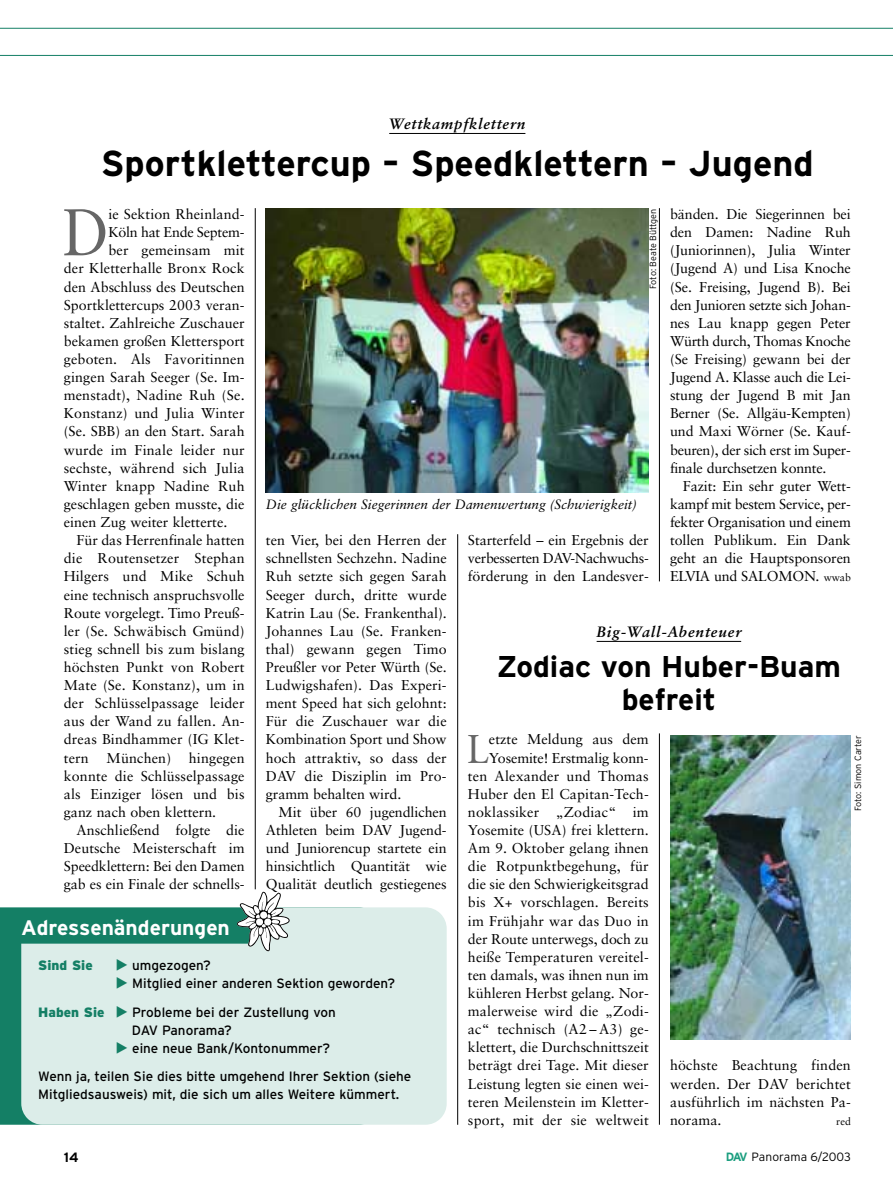
<style>
.page{position:relative;width:893px;height:1190px;background:#fff}
.page>*{position:absolute;margin:0;border:0;box-sizing:border-box;transform-origin:0 0}
.t1{font:66px "Sabon";color:#666;scale:.9 1}
.t2{font:40.2px "Sabon";color:#666;scale:.9 1}
.t3{font:700 36px "Interstate";color:#000}
.t4{font:700 30px/33px "Interstate";color:#000;text-align:center}
.t5{font:700 21px "Interstate";color:#fff}
.t6{font:italic 700 15px "Sabon";letter-spacing:.055em;color:#000}
.t7{font:14.25px/18.1px "Sabon";letter-spacing:.005em;color:#000;text-align:justify}
.t8{font:14.25px "Sabon";letter-spacing:-.015em;color:#000}
.t9{font:13.5px/18px "Interstate";color:#000}
.t10{font:italic 13.5px "Sabon";color:#000}
.t11{font:900 13.5px "Interstate";color:#147f65}
.t12{font:700 13.5px "Interstate";color:#000}
.t13{font:300 12px "Interstate";letter-spacing:.005em;color:#000}
.t14{font:10.5px "Sabon";color:#000}
.t15{font:300 9px "Interstate";letter-spacing:-.005em;color:#000}
.s1{font-size:10.5px}
.s2{font-weight:700;color:#1b9e7f}
</style>
<div class="page">
<hr style="left:0;top:55px;width:892px;height:1px;background:#147f65">
<hr style="left:0;top:28px;width:892px;height:1px;background:#147f65">
<div style="left:0;top:907px;width:21px;height:217px;background:#147f65"></div>
<svg style="left:21px;top:907px;width:425px;height:217px;background:#cae3dd"></svg>
<svg style="left:236px;top:891px;width:54px;height:60px"></svg>
<hr style="left:389px;top:133px;width:136px;height:1px;background:#000">
<hr style="left:596px;top:641px;width:145px;height:1px;background:#000">
<img style="left:266px;top:208px;width:382px;height:284px">
<img style="left:670px;top:735px;width:180px;height:304px">
<hr style="left:255px;top:208px;width:1px;height:681px;background:#000">
<hr style="left:659px;top:208px;width:1px;height:373px;background:#000">
<hr style="left:659px;top:733px;width:1px;height:391px;background:#000">
<hr style="left:457px;top:534px;width:1px;height:590px;background:#000">
<svg style="left:117px;top:959px;width:10px;height:11px"></svg>
<svg style="left:117px;top:977px;width:10px;height:11px"></svg>
<svg style="left:117px;top:1005px;width:10px;height:12px"></svg>
<svg style="left:117px;top:1041px;width:10px;height:12px"></svg>
<p class="t6" style="left:389px;top:118px;width:138px">Wettkampfklettern</p>
<h3 class="t3" style="left:101px;top:149px;width:714px">Sportklettercup – Speedklettern – Jugend</h3>
<p class="t7" style="left:670px;top:206px;width:182px">bänden. Die Siegerinnen bei den Damen: Nadine Ruh (Juniorinnen), Julia Winter (Jugend A) und Lisa Knoche (Se. Freising, Jugend B). Bei den Junioren setzte sich Johan&shy;nes Lau knapp gegen Peter Würth durch, Thomas Knoche (Se Freising) gewann bei der Jugend A. Klasse auch die Lei&shy;stung der Jugend B mit Jan Berner (Se. Allgäu-Kempten) und Maxi Wörner (Se. Kauf&shy;beuren), der sich erst im Super&shy;finale durchsetzen konnte.</p>
<p class="t7" style="left:670px;top:478px;width:182px;text-indent:13px">Fazit: Ein sehr guter Wett&shy;kampf mit bestem Service, per&shy;fekter Organisation und einem tollen Publikum. Ein Dank geht an die Hauptsponsoren ELVIA und SALOMON. <span class="s1">wwab</span></p>
<h1 class="t1" style="left:63px;top:205px;width:53px">D</h1>
<p class="t7" style="left:108px;top:206px;width:138px">ie Sektion Rheinland-</p>
<p class="t15" style="left:649px;top:289px;width:82px;rotate:-90deg">Foto: Beate Büttgen</p>
<p class="t8" style="left:108px;top:226px;width:138px">Köln hat Ende Septem-</p>
<p class="t7" style="left:108px;top:242px;width:138px">ber gemeinsam mit</p>
<p class="t7" style="left:64px;top:261px;width:182px">der Kletterhalle Bronx Rock</p>
<p class="t7" style="left:64px;top:279px;width:182px">den Abschluss des Deutschen</p>
<p class="t7" style="left:64px;top:297px;width:182px">Sportklettercups 2003 veran-</p>
<p class="t7" style="left:64px;top:315px;width:182px">staltet. Zahlreiche Zuschauer</p>
<p class="t7" style="left:64px;top:333px;width:182px">bekamen großen Klettersport</p>
<p class="t7" style="left:64px;top:351px;width:182px">geboten. Als Favoritinnen</p>
<p class="t7" style="left:64px;top:369px;width:182px">gingen Sarah Seeger (Se. Im-</p>
<p class="t7" style="left:64px;top:387px;width:182px">menstadt), Nadine Ruh (Se.</p>
<p class="t7" style="left:64px;top:405px;width:182px">Konstanz) und Julia Winter</p>
<p class="t7" style="left:64px;top:423px;width:182px">(Se. SBB) an den Start. Sarah</p>
<p class="t7" style="left:64px;top:442px;width:182px">wurde im Finale leider nur</p>
<p class="t7" style="left:64px;top:460px;width:182px">sechste, während sich Julia</p>
<p class="t7" style="left:64px;top:478px;width:182px">Winter knapp Nadine Ruh</p>
<p class="t7" style="left:64px;top:496px;width:182px">geschlagen geben musste, die</p>
<p class="t7" style="left:64px;top:514px;width:165px">einen Zug weiter kletterte.</p>
<p class="t7" style="left:77px;top:532px;width:169px">Für das Herrenfinale hatten</p>
<p class="t7" style="left:64px;top:550px;width:182px">die Routensetzer Stephan</p>
<p class="t7" style="left:64px;top:568px;width:182px">Hilgers und Mike Schuh</p>
<p class="t7" style="left:64px;top:586px;width:182px">eine technisch anspruchsvolle</p>
<p class="t7" style="left:64px;top:605px;width:182px">Route vorgelegt. Timo Preuß-</p>
<p class="t7" style="left:64px;top:623px;width:182px">ler (Se. Schwäbisch Gmünd)</p>
<p class="t7" style="left:64px;top:641px;width:182px">stieg schnell bis zum bislang</p>
<p class="t7" style="left:64px;top:659px;width:182px">höchsten Punkt von Robert</p>
<p class="t7" style="left:64px;top:677px;width:182px">Mate (Se. Konstanz), um in</p>
<p class="t7" style="left:64px;top:695px;width:182px">der Schlüsselpassage leider</p>
<p class="t7" style="left:64px;top:713px;width:182px">aus der Wand zu fallen. An-</p>
<p class="t7" style="left:64px;top:731px;width:182px">dreas Bindhammer (IG Klet-</p>
<p class="t7" style="left:64px;top:749px;width:182px">tern München) hingegen</p>
<p class="t7" style="left:64px;top:767px;width:182px">konnte die Schlüsselpassage</p>
<p class="t7" style="left:64px;top:786px;width:182px">als Einziger lösen und bis</p>
<p class="t7" style="left:64px;top:804px;width:154px">ganz nach oben klettern.</p>
<p class="t7" style="left:77px;top:822px;width:169px">Anschließend folgte die</p>
<p class="t7" style="left:64px;top:840px;width:182px">Deutsche Meisterschaft im</p>
<p class="t7" style="left:64px;top:858px;width:182px">Speedklettern: Bei den Damen</p>
<p class="t7" style="left:64px;top:876px;width:182px">gab es ein Finale der schnells-</p>
<p class="t10" style="left:266px;top:498px;width:372px">Die glücklichen Siegerinnen der Damenwertung (Schwierigkeit)</p>
<p class="t7" style="left:468px;top:532px;width:182px">Starterfeld – ein Ergebnis der verbesserten DAV-Nachwuchs&shy;förderung in den Landesver-</p>
<p class="t7" style="left:266px;top:532px;width:182px">ten Vier, bei den Herren der schnellsten Sechzehn. Nadine Ruh setzte sich gegen Sarah Seeger durch, dritte wurde Katrin Lau (Se. Frankenthal).<br>Johannes Lau (Se. Franken&shy;thal) gewann gegen Timo Preußler vor Peter Würth (Se.<br>Ludwigshafen). Das Experi&shy;ment Speed hat sich gelohnt:<br>Für die Zuschauer war die Kombination Sport und Show hoch attraktiv, so dass der DAV die Disziplin im Pro&shy;gramm behalten wird.</p>
<p class="t7" style="left:266px;top:804px;width:182px;text-indent:13px">Mit über 60 jugendlichen Athleten beim DAV Jugend&shy;und Juniorencup startete ein hinsichtlich Quantität wie Qualität deutlich gestiegenes</p>
<p class="t6" style="left:596px;top:625px;width:146px">Big-Wall-Abenteuer</p>
<h3 class="t4" style="left:497px;top:652px;width:345px">Zodiac von Huber-Buam befreit</h3>
<p class="t7" style="left:468px;top:731px;width:182px;text-align:right">etzte Meldung aus dem<br>Yosemite! Erstmalig konn&shy;ten Alexander und Thomas<br>Huber den El Capitan-Tech&shy;noklassiker „Zodiac“ im<br>Yosemite (USA) frei klettern.<br>Am 9. Oktober gelang ihnen die Rotpunktbegehung, für die sie den Schwierigkeitsgrad bis X+ vorschlagen. Bereits im Frühjahr war das Duo in der Route unterwegs, doch zu heiße Temperaturen vereitel&shy;ten damals, was ihnen nun im kühleren Herbst gelang. Nor&shy;malerweise wird die „Zodi&shy;ac“ technisch (A2 – A3) ge&shy;klettert, die Durchschnittszeit beträgt drei Tage. Mit dieser<br>Leistung legten sie einen wei&shy;teren Meilenstein im Kletter&shy;sport, mit der sie weltweit</p>
<h2 class="t2" style="left:467px;top:731px;width:26px">L</h2>
<p class="t15" style="left:854px;top:811px;width:78px;rotate:-90deg">Foto: Simon Carter</p>
<h3 class="t5" style="left:21px;top:920px;width:210px">Adressenänderungen</h3>
<p class="t11" style="left:38px;top:960px;width:56px">Sind Sie</p>
<p class="t9" style="left:132px;top:957px;width:264px">umgezogen?<br>Mitglied einer anderen Sektion geworden?</p>
<p class="t11" style="left:38px;top:1006px;width:68px">Haben Sie</p>
<p class="t9" style="left:132px;top:1004px;width:205px">Probleme bei der Zustellung von<br>DAV Panorama?<br>eine neue Bank/Kontonummer?</p>
<p class="t9" style="left:38px;top:1068px;width:374px">Wenn ja, teilen Sie dies bitte umgehend Ihrer Sektion (siehe<br>Mitgliedsausweis) mit, die sich um alles Weitere kümmert.</p>
<p class="t7" style="left:670px;top:1057px;width:182px">höchste Beachtung finden werden. Der DAV berichtet ausführlich im nächsten Pa&shy;norama.</p>
<p class="t14" style="left:836px;top:1116px;width:16px">red</p>
<p class="t12" style="left:64px;top:1152px;width:16px">14</p>
<p class="t13" style="left:726px;top:1152px;width:126px"><span class="s2">DAV</span> Panorama 6/2003</p>
</div>
